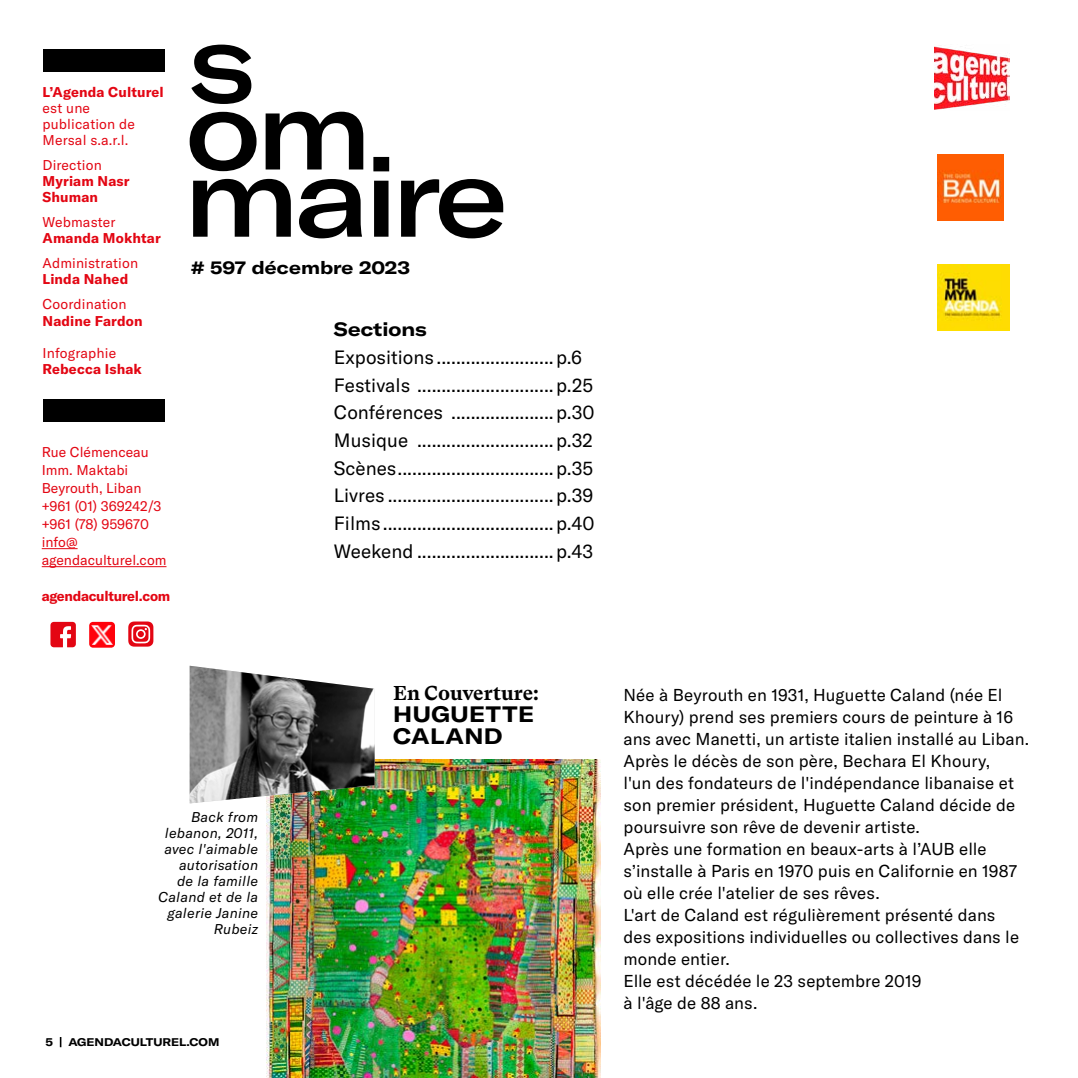
<style>
.page{position:relative;width:1078px;height:1078px;background:#fff}
.page>*{position:absolute;margin:0;border:0;box-sizing:border-box;transform-origin:0 0}
.t1{font:700 expanded 22px/22px "GT America";letter-spacing:.02em;color:#000}
.t2{font:700 20px "GT Super Text";color:#000}
.t3{font:19px/27.6px "GT America";color:#000}
.t4{font:700 expanded 19px "GT America";color:#000}
.t5{font:700 expanded 18px "GT America";color:#000}
.t6{font:17px/22px "GT America";letter-spacing:.005em;color:#000}
.t7{font:14px/18px "GT America";letter-spacing:.005em;color:#e30613}
.t8{font:italic 14px/16px "GT America";letter-spacing:.02em;color:#000;text-align:right}
.t9{font:700 14px/16px "GT America";letter-spacing:.01em;color:#e30613}
.t10{font:700 14px "GT America";letter-spacing:-.02em;color:#e30613}
.t11{font:700 expanded 11px "GT America";color:#000}
</style>
<div class="page">
<img style="left:266px;top:759px;width:334px;height:318px">
<img style="left:190px;top:665px;width:184px;height:138px">
<svg style="left:190px;top:112px;width:313px;height:126px"></svg>
<svg style="left:191px;top:45px;width:60px;height:59px"></svg>
<hr style="left:42px;top:548px;width:36px;height:1px;background:#e30613">
<hr style="left:42px;top:566px;width:124px;height:1px;background:#e30613">
<div style="left:43px;top:50px;width:121px;height:22px;background:#000"></div>
<div style="left:43px;top:399px;width:121px;height:22px;background:#000"></div>
<svg style="left:50px;top:621px;width:26px;height:26px"></svg>
<svg style="left:128px;top:621px;width:25px;height:25px"></svg>
<img style="left:934px;top:46px;width:75px;height:64px">
<img style="left:937px;top:155px;width:66px;height:66px">
<img style="left:937px;top:265px;width:72px;height:66px">
<div style="left:89px;top:621px;width:26px;height:26px;background:#ff010a;border-radius:4px"></div>
<img style="left:91px;top:625px;width:22px;height:20px">
<p class="t9" style="left:43px;top:84px;width:123px">L’Agenda Culturel</p>
<p class="t7" style="left:43px;top:100px;width:94px;line-height:16px">est une publication de<br>Mersal s.a.r.l.</p>
<p class="t7" style="left:43px;top:156px;width:61px">Direction</p>
<p class="t9" style="left:43px;top:173px;width:89px">Myriam Nasr<br>Shuman</p>
<p class="t7" style="left:43px;top:213px;width:74px">Webmaster</p>
<p class="t9" style="left:43px;top:230px;width:120px">Amanda Mokhtar</p>
<p class="t7" style="left:43px;top:254px;width:97px">Administration</p>
<p class="t9" style="left:43px;top:271px;width:87px">Linda Nahed</p>
<p class="t7" style="left:43px;top:295px;width:86px">Coordination</p>
<p class="t9" style="left:43px;top:312px;width:101px">Nadine Fardon</p>
<p class="t7" style="left:43px;top:343px;width:75px">Infographie</p>
<p class="t9" style="left:43px;top:360px;width:101px">Rebecca Ishak</p>
<p class="t7" style="left:42px;top:443px;width:126px">Rue Clémenceau<br>Imm. Maktabi<br>Beyrouth, Liban +961 (01) 369242/3 +961 (78) 959670 info@ agendaculturel.com</p>
<p class="t10" style="left:42px;top:587px;width:130px">agendaculturel.com</p>
<p class="t5" style="left:191px;top:257px;width:220px"># 597 décembre 2023</p>
<p class="t4" style="left:334px;top:317px;width:94px">Sections</p>
<p class="t3" style="left:334px;top:343px;width:262px">Expositions ........................p.6<br>Festivals ............................p.25<br>Conférences .....................p.30<br>Musique ............................p.32<br>Scènes................................p.35<br>Livres ..................................p.39<br>Films...................................p.40<br>Weekend ............................p.43</p>
<p class="t8" style="left:158px;top:808px;width:101px">Back from lebanon, 2011, avec l'aimable autorisation<br>de la famille<br>Caland et de la galerie Janine<br>Rubeiz</p>
<p class="t11" style="left:45px;top:1035px;width:9px">5</p>
<p class="t11" style="left:68px;top:1035px;width:152px">AGENDACULTUREL.COM</p>
<p class="t2" style="left:393px;top:681px;width:147px">En Couverture:</p>
<p class="t1" style="left:393px;top:702px;width:142px">HUGUETTE<br>CALAND</p>
<p class="t6" style="left:623px;top:683px;width:407px">Née à Beyrouth en 1931, Huguette Caland (née El Khoury) prend ses premiers cours de peinture à 16 ans avec Manetti, un artiste italien installé au Liban.<br>Après le décès de son père, Bechara El Khoury,<br>l'un des fondateurs de l'indépendance libanaise et son premier président, Huguette Caland décide de poursuivre son rêve de devenir artiste.<br>Après une formation en beaux-arts à l’AUB elle s’installe à Paris en 1970 puis en Californie en 1987 où elle crée l'atelier de ses rêves.<br>L'art de Caland est régulièrement présenté dans<br>des expositions individuelles ou collectives dans le monde entier.<br>Elle est décédée le 23 septembre 2019<br>à l'âge de 88 ans.</p>
</div>
